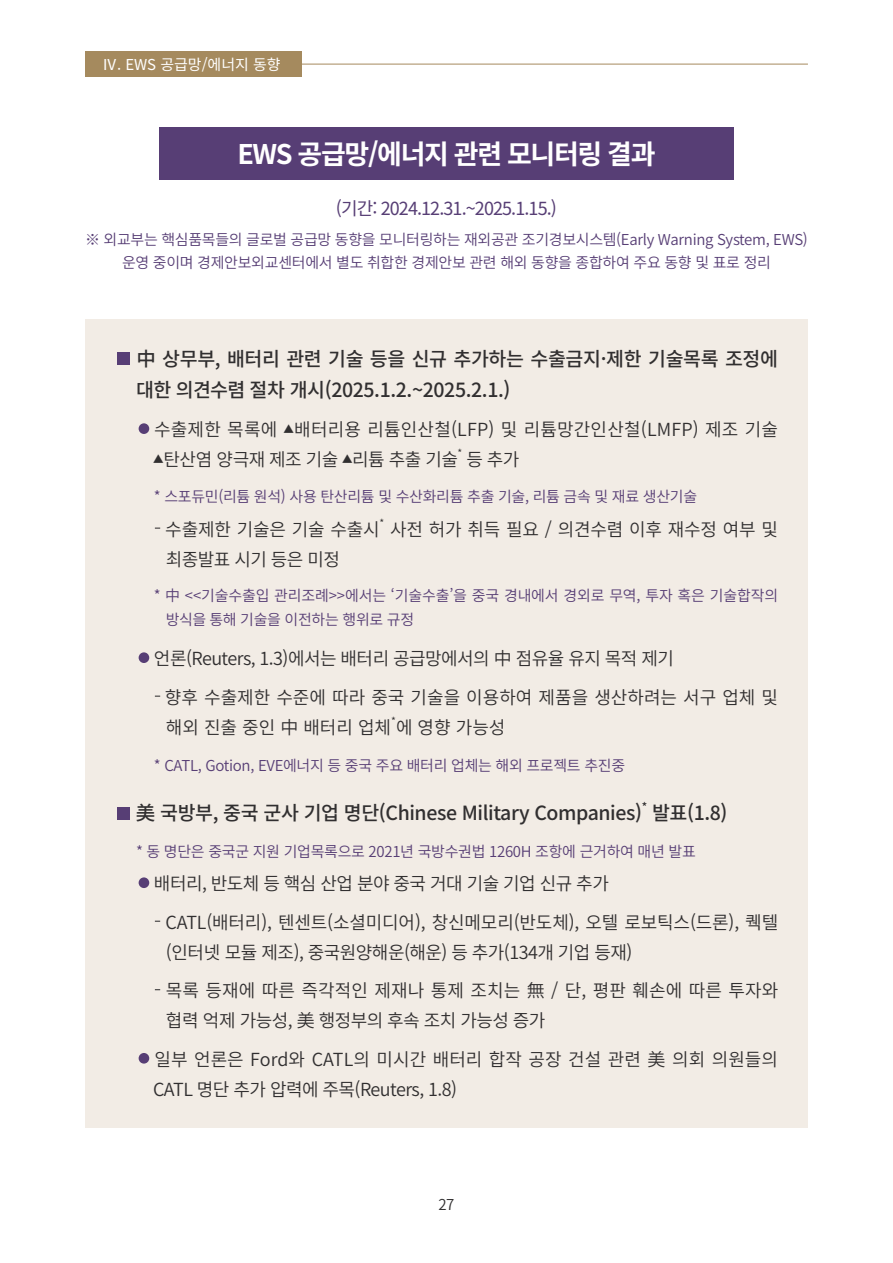
<style>
.page{position:relative;width:893px;height:1263px;background:#fff}
.page>*{position:absolute;margin:0;border:0;box-sizing:border-box;transform-origin:0 0}
.t1{font:700 27px "Noto Sans CJ Kkr";letter-spacing:-.05em;color:#fff}
.네모_글씨{font:500 19.5px/31.5px "Noto Sans CJ Kkr";letter-spacing:-.02em;color:#312f30}
.선_글씨{font:600 18px/30px "Noto Sans CJ Kkr";letter-spacing:-.01em;color:#312f30}
.동그라미_글씨{font:600 18px "Noto Sans CJ Kkr";letter-spacing:-.03em;color:#312f30}
.동그라미_글씨-2{font:600 18px/30px "Noto Sans CJ Kkr";letter-spacing:.005em;color:#312f30}
.동그라미_글씨-3{font:600 18px "Noto Sans CJ Kkr";letter-spacing:.01em;color:#312f30}
.t2{font:18px "Noto Sans CJ Kkr";letter-spacing:-.05em;color:#573e75}
.선_글씨-2{font:600 18px "Noto Sans CJ Kkr";letter-spacing:-.03em;color:#312f30}
.동그라미{font:600 15px/24px "Noto Sans CJ Kkr";letter-spacing:-.02em;color:#573e75}
.네모{font:600 15px "Noto Sans CJ Kkr";letter-spacing:-.02em;color:#573e75}
.t3{font:15px "Noto Sans CJ Kkr";color:#fff}
.t4{font:600 15px "Noto Sans CJ Kkr";color:#312f30}
.네모_글씨-2{font:500 11.4px "Noto Sans CJ Kkr";color:#312f30}
.선_글씨-3{font:600 10.5px "Noto Sans CJ Kkr";color:#312f30}
.동그라미_글씨-4{font:600 10.5px "Noto Sans CJ Kkr";color:#312f30}
</style>
<div class="page">
<hr style="left:85px;top:64px;width:723px;height:1px;background:#a58a5e">
<div style="left:85px;top:52px;width:217px;height:25px;background:#a58a5e"></div>
<div style="left:85px;top:319px;width:723px;height:808px;background:#f2ece5"></div>
<div style="left:117px;top:352px;width:13px;height:13px;background:#573e75"></div>
<div style="left:139px;top:423px;width:10px;height:11px;background:#573e75;border-radius:50%"></div>
<div style="left:139px;top:652px;width:10px;height:11px;background:#573e75;border-radius:50%"></div>
<div style="left:117px;top:807px;width:13px;height:13px;background:#573e75"></div>
<div style="left:139px;top:877px;width:10px;height:11px;background:#573e75;border-radius:50%"></div>
<div style="left:139px;top:1053px;width:10px;height:10px;background:#573e75;border-radius:50%"></div>
<div style="left:159px;top:128px;width:574px;height:52px;background:#573e75"></div>
<p class="t3" style="left:102px;top:56px;width:180px">Ⅳ. EWS 공급망/에너지 동향</p>
<p class="t1" style="left:237px;top:139px;width:420px">EWS 공급망/에너지 관련 모니터링 결과</p>
<p class="t2" style="left:336px;top:198px;width:223px">(기간: 2024.12.31.~2025.1.15.)</p>
<p class="동그라미" style="left:85px;top:229px;width:724px;line-height:22.5px;text-align:center">※ 외교부는 핵심품목들의 글로벌 공급망 동향을 모니터링하는 재외공관 조기경보시스템(Early Warning System, EWS) 운영 중이며 경제안보외교센터에서 별도 취합한 경제안보 관련 해외 동향을 종합하여 주요 동향 및 표로 정리</p>
<p class="네모_글씨" style="left:136px;top:343px;width:644px">中 상무부, 배터리 관련 기술 등을 신규 추가하는 수출금지·제한 기술목록 조정에 대한 의견수렴 절차 개시(2025.1.2.~2025.2.1.)</p>
<p class="동그라미_글씨-3" style="left:154px;top:419px;width:625px">수출제한 목록에 <sup>▲</sup>배터리용 리튬인산철(LFP) 및 리튬망간인산철(LMFP) 제조 기술</p>
<p class="동그라미_글씨" style="left:153px;top:449px;width:306px"><sup>▲</sup>탄산염 양극재 제조 기술 <sup>▲</sup>리튬 추출 기술</p>
<p class="동그라미_글씨-4" style="left:457px;top:447px;width:6px">*</p>
<p class="동그라미_글씨" style="left:466px;top:449px;width:55px">등 추가</p>
<p class="동그라미" style="left:154px;top:485px;width:545px">* 스포듀민(리튬 원석) 사용 탄산리튬 및 수산화리튬 추출 기술, 리튬 금속 및 재료 생산기술</p>
<p class="선_글씨" style="left:165px;top:514px;width:216px">수출제한 기술은 기술 수출시</p>
<p class="선_글씨-3" style="left:380px;top:517px;width:6px">*</p>
<p class="선_글씨" style="left:390px;top:514px;width:389px">사전 허가 취득 필요 / 의견수렴 이후 재수정 여부 및</p>
<p class="선_글씨-2" style="left:166px;top:549px;width:176px">최종발표 시기 등은 미정</p>
<p class="동그라미" style="left:166px;top:584px;width:614px;text-indent:-12px">* 中 &lt;&lt;기술수출입 관리조례&gt;&gt;에서는 ‘기술수출’을 중국 경내에서 경외로 무역, 투자 혹은 기술합작의 방식을 통해 기술을 이전하는 행위로 규정</p>
<p class="동그라미_글씨" style="left:154px;top:648px;width:521px">언론(Reuters, 1.3)에서는 배터리 공급망에서의 中 점유율 유지 목적 제기</p>
<p class="선_글씨" style="left:165px;top:682px;width:615px">향후 수출제한 수준에 따라 중국 기술을 이용하여 제품을 생산하려는 서구 업체 및 해외 진출 중인 中 배터리 업체 에 영향 가능성</p>
<p class="선_글씨-3" style="left:391px;top:715px;width:6px">*</p>
<p class="동그라미" style="left:154px;top:754px;width:473px">* CATL, Gotion, EVE에너지 등 중국 주요 배터리 업체는 해외 프로젝트 추진중</p>
<p class="네모_글씨" style="left:136px;top:798px;width:508px">美 국방부, 중국 군사 기업 명단(Chinese Military Companies)</p>
<p class="네모_글씨-2" style="left:642px;top:800px;width:7px">*</p>
<p class="네모_글씨" style="left:652px;top:798px;width:77px">발표(1.8)</p>
<p class="네모" style="left:136px;top:842px;width:561px">* 동 명단은 중국군 지원 기업목록으로 2021년 국방수권법 1260H 조항에 근거하여 매년 발표</p>
<p class="동그라미_글씨" style="left:154px;top:873px;width:456px">배터리, 반도체 등 핵심 산업 분야 중국 거대 기술 기업 신규 추가</p>
<p class="선_글씨" style="left:165px;top:907px;width:614px">CATL(배터리), 텐센트(소셜미디어), 창신메모리(반도체), 오텔 로보틱스(드론), 퀙텔 (인터넷 모듈 제조), 중국원양해운(해운) 등 추가(134개 기업 등재)</p>
<p class="선_글씨" style="left:166px;top:976px;width:614px">목록 등재에 따른 즉각적인 제재나 통제 조치는 無 / 단, 평판 훼손에 따른 투자와 협력 억제 가능성, 美 행정부의 후속 조치 가능성 증가</p>
<p class="동그라미_글씨-2" style="left:153px;top:1044px;width:626px">일부 언론은 Ford와 CATL의 미시간 배터리 합작 공장 건설 관련 美 의회 의원들의<br>CATL 명단 추가 압력에 주목(Reuters, 1.8)</p>
<p class="t4" style="left:438px;top:1196px;width:18px">27</p>
</div>
